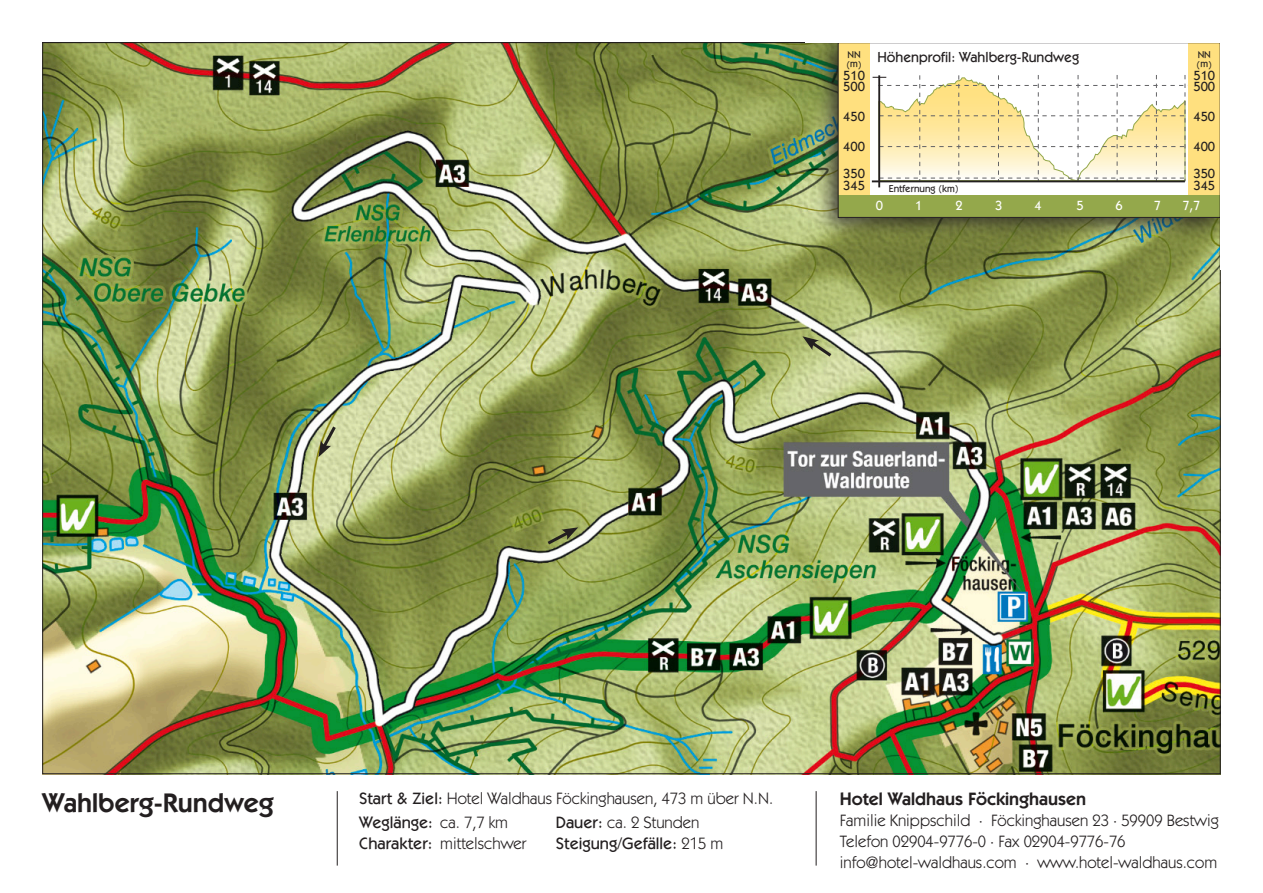
<style>
.page{position:relative;width:1263px;height:893px;background:#fff}
.page>*{position:absolute;margin:0;border:0;box-sizing:border-box;transform-origin:0 0}
.t1{font:600 27px "Itc Kabel";color:#231f20}
.t2{font:600 18px "Itc Kabel";color:#231f20}
.t3{font:16.5px/21px "Itc Kabel";color:#231f20}
.t4{font:500 16.5px/21px "Itc Kabel";color:#231f20}
.t5{font:500 14.4px "Itc Kabel";color:#231f20}
.t6{font:500 13.35px/12.3px "Itc Kabel";color:#231f20}
.t7{font:500 13.35px "Itc Kabel";color:#fff}
.t8{font:500 10.05px/9.3px "Itc Kabel";color:#231f20}
.s1{font-weight:500}
.s2{font-weight:400}
</style>
<div class="page">
<img style="left:44px;top:44px;width:1174px;height:728px">
<hr style="left:815px;top:791px;width:1px;height:74px;background:#231f20">
<hr style="left:337px;top:791px;width:1px;height:74px;background:#231f20">
<div style="left:812px;top:29px;width:421px;height:213px;background:#231f20;opacity:.85"></div>
<svg style="left:837px;top:42px;width:383px;height:176px"></svg>
<div style="left:1220px;top:0;width:42px;height:270px;background:#fff"></div>
<div style="left:804px;top:0;width:446px;height:42px;background:#fff"></div>
<svg style="left:802px;top:336px;width:32px;height:23px"></svg>
<svg style="left:318px;top:423px;width:20px;height:34px"></svg>
<svg style="left:544px;top:527px;width:34px;height:20px"></svg>
<p class="t8" style="left:846px;top:50px;width:17px">NN (m)</p>
<p class="t6" style="left:843px;top:70px;width:23px">510</p>
<p class="t6" style="left:843px;top:80px;width:23px">500</p>
<p class="t5" style="left:877px;top:48px;width:203px">Höhenprofil: Wahlberg-Rundweg</p>
<p class="t8" style="left:1196px;top:50px;width:17px">NN (m)</p>
<p class="t6" style="left:1193px;top:70px;width:23px">510</p>
<p class="t6" style="left:1193px;top:80px;width:23px">500</p>
<p class="t6" style="left:843px;top:111px;width:23px">450</p>
<p class="t6" style="left:1193px;top:111px;width:23px">450</p>
<p class="t6" style="left:843px;top:140px;width:23px">400</p>
<p class="t6" style="left:843px;top:167px;width:23px">350<br>345</p>
<p class="t8" style="left:888px;top:184px;width:71px">Entfernung (km)</p>
<p class="t6" style="left:1193px;top:132px;width:23px;line-height:27px">400<br>350</p>
<p class="t6" style="left:1193px;top:179px;width:23px">345</p>
<p class="t7" style="left:875px;top:198px;width:9px">0</p>
<p class="t7" style="left:915px;top:198px;width:9px">1</p>
<p class="t7" style="left:955px;top:198px;width:9px">2</p>
<p class="t7" style="left:995px;top:198px;width:9px">3</p>
<p class="t7" style="left:1034px;top:198px;width:9px">4</p>
<p class="t7" style="left:1076px;top:198px;width:9px">5</p>
<p class="t7" style="left:1115px;top:198px;width:9px">6</p>
<p class="t7" style="left:1153px;top:198px;width:9px">7</p>
<p class="t7" style="left:1182px;top:198px;width:20px">7,7</p>
<p class="t1" style="left:42px;top:786px;width:233px">Wahlberg-Rundweg</p>
<p class="t3" style="left:359px;top:787px;width:415px"><span class="s1">Start &amp; Ziel:</span> Hotel Waldhaus Föckinghausen, 473 m über N.N.</p>
<p class="t4" style="left:556px;top:811px;width:169px">Dauer: <span class="s2">ca. 2 Stunden<br></span>Steigung/Gefälle: <span class="s2">215 m</span></p>
<p class="t3" style="left:359px;top:811px;width:169px"><span class="s1">Weglänge:</span> ca. 7,7 km<br><span class="s1">Charakter:</span> mittelschwer</p>
<p class="t2" style="left:839px;top:788px;width:248px">Hotel Waldhaus Föckinghausen</p>
<p class="t3" style="left:839px;top:809px;width:381px">Familie Knippschild · Föckinghausen 23 · 59909 Bestwig</p>
<p class="t3" style="left:839px;top:830px;width:287px">Telefon 02904-9776-0 · Fax 02904-9776-76</p>
<p class="t3" style="left:839px;top:851px;width:379px">info@hotel-waldhaus.com · www.hotel-waldhaus.com</p>
</div>
